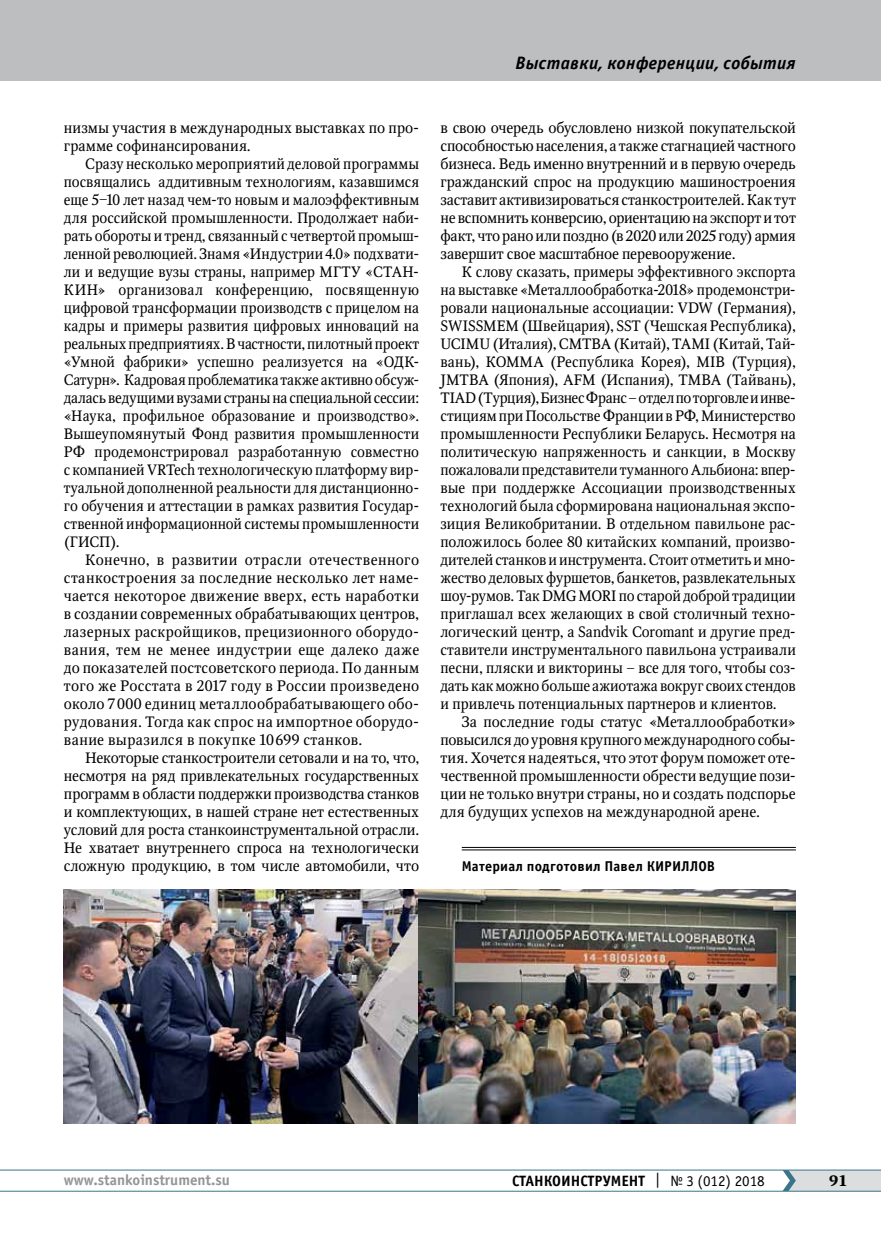
<style>
.page{position:relative;width:881px;height:1234px;background:#fff}
.page>*{position:absolute;margin:0;border:0;box-sizing:border-box;transform-origin:0 0}
.t1{font:italic 700 18px "Officina Sans C";letter-spacing:.015em;color:#000}
.t2{font:15px/18px "Octava";letter-spacing:.005em;color:#000;text-align:justify}
.t3{font:700 15px "Officina Sans C";color:#000}
.t4{font:700 15px "Officina Sans C";color:#939598}
.t5{font:700 15px "Octava";color:#000}
.t6{font:700 14.25px "Officina Sans C";letter-spacing:.015em;color:#000}
.s1{font-weight:400}
</style>
<div class="page">
<hr style="left:0;top:1190px;width:880px;height:1px;background:#39748b">
<hr style="left:0;top:1169px;width:880px;height:1px;background:#39748b">
<svg style="left:782px;top:1169px;width:98px;height:21px;background:#cdd4d7"></svg>
<div style="left:0;top:0;width:880px;height:81px;background:#bcbec0"></div>
<hr style="left:461px;top:847px;width:334px;height:1px;background:#000">
<hr style="left:461px;top:849px;width:334px;height:1px;background:#000">
<img style="left:63px;top:889px;width:732px;height:234px">
<p class="t2" style="left:64px;top:119px;width:357px">низмы участия в международных выставках по про&shy;грамме софинансирования.</p>
<p class="t2" style="left:64px;top:155px;width:357px;text-indent:21px">Сразу несколько мероприятий деловой программы посвящались аддитивным технологиям, казавшимся еще 5‒10 лет назад чем-то новым и малоэффективным для российской промышленности. Продолжает наби&shy;рать обороты и тренд, связанный с четвертой промыш&shy;ленной революцией. Знамя «Индустрии 4.0» подхвати&shy;ли и ведущие вузы страны, например МГТУ «Стан</p>
<p class="t2" style="left:413px;top:263px;width:7px">-</p>
<p class="t2" style="left:64px;top:281px;width:357px;text-indent:34px">» организовал конференцию, посвященную цифровой трансформации производств с прицелом на кадры и примеры развития цифровых инноваций на реальных предприятиях. В частности, пилотный проект «Умной фабрики» успешно реализуется на «ОДК-Сатурн». Кадровая проблематика также активно обсуж&shy;далась ведущими вузами страны на специальной сессии: «Наука, профильное образование и производство».<br>Вышеупомянутый Фонд развития промышленности РФ продемонстрировал разработанную совместно с компанией VRTech технологическую платформу вир&shy;туальной дополненной реальности для дистанционно&shy;го обучения и аттестации в рамках развития Государ&shy;ственной информационной системы промышленности (ГИСП).</p>
<p class="t2" style="left:64px;top:551px;width:357px;text-indent:21px">Конечно, в развитии отрасли отечественного станкостроения за последние несколько лет наме&shy;чается некоторое движение вверх, есть наработки в создании современных обрабатывающих центров, лазерных раскройщиков, прецизионного оборудо&shy;вания, тем не менее индустрии еще далеко даже до показателей постсоветского периода. По данным того же Росстата в 2017 году в России произведено около 7000 единиц металлообрабатывающего обо&shy;рудования. Тогда как спрос на импортное оборудо&shy;вание выразился в покупке 10699 станков.</p>
<p class="t2" style="left:64px;top:749px;width:357px;text-indent:21px">Некоторые станкостроители сетовали и на то, что, несмотря на ряд привлекательных государственных программ в области поддержки производства станков и комплектующих, в нашей стране нет естественных условий для роста станкоинструментальной отрасли.<br>Не хватает внутреннего спроса на технологически сложную продукцию, в том числе автомобили, что</p>
<p class="t2" style="left:64px;top:281px;width:13px">кин</p>
<p class="t1" style="left:515px;top:53px;width:282px">Выставки, конференции, события</p>
<p class="t2" style="left:440px;top:119px;width:357px">в свою очередь обусловлено низкой покупательской способностью населения, а также стагнацией частного бизнеса. Ведь именно внутренний и в первую очередь гражданский спрос на продукцию машиностроения заставит активизироваться станкостроителей. Как тут не вспомнить конверсию, ориентацию на экспорт и тот факт, что рано или поздно (в 2020 или 2025 году) армия завершит свое масштабное перевооружение.</p>
<p class="t2" style="left:440px;top:263px;width:357px;text-indent:21px">К слову сказать, примеры эффективного экспорта на выставке «Металлообработка-2018» продемонстри&shy;ровали национальные ассоциации: VDW (Германия), SWISSMEM (Швейцария), SST (Чешская Республика), UCIMU (Италия), СMTBA (Китай), TAMI (Китай, Тай&shy;вань), КОММА (Республика Корея), MIB (Турция), JMTBA (Япония), AFM (Испания), TMBA (Тайвань), TIAD (Турция), Бизнес Франс – отдел по торговле и инве&shy;стициям при Посольстве Франции в РФ, Министерство промышленности Республики Беларусь. Несмотря на политическую напряженность и санкции, в Москву пожаловали представители туманного Альбиона: впер&shy;вые при поддержке Ассоциации производственных технологий была сформирована национальная экспо&shy;зиция Великобритании. В отдельном павильоне рас&shy;положилось более 80 китайских компаний, произво&shy;дителей станков и инструмента. Стоит отметить и мно&shy;жество деловых фуршетов, банкетов, развлекательных шоу-румов. Так DMG MORI по старой доброй традиции приглашал всех желающих в свой столичный техно&shy;логический центр, а Sandvik Coromant и другие пред&shy;ставители инструментального павильона устраивали песни, пляски и викторины – все для того, чтобы соз&shy;дать как можно больше ажиотажа вокруг своих стендов и привлечь потенциальных партнеров и клиентов.</p>
<p class="t2" style="left:440px;top:713px;width:357px;text-indent:21px">За последние годы статус «Металлообработки» повысился до уровня крупного международного собы&shy;тия. Хочется надеяться, что этот форум поможет оте&shy;чественной промышленности обрести ведущие пози&shy;ции не только внутри страны, но и создать подспорье для будущих успехов на международной арене.</p>
<p class="t6" style="left:461px;top:858px;width:229px">Материал подготовил Павел КИРИЛЛОВ</p>
<p class="t4" style="left:64px;top:1171px;width:168px">www.stankoinstrument.su</p>
<p class="t3" style="left:512px;top:1171px;width:254px">СТАНКОИНСТРУМЕНТ <span class="s1">| № 3 (012) 2018</span></p>
<p class="t5" style="left:828px;top:1170px;width:20px">91</p>
</div>
